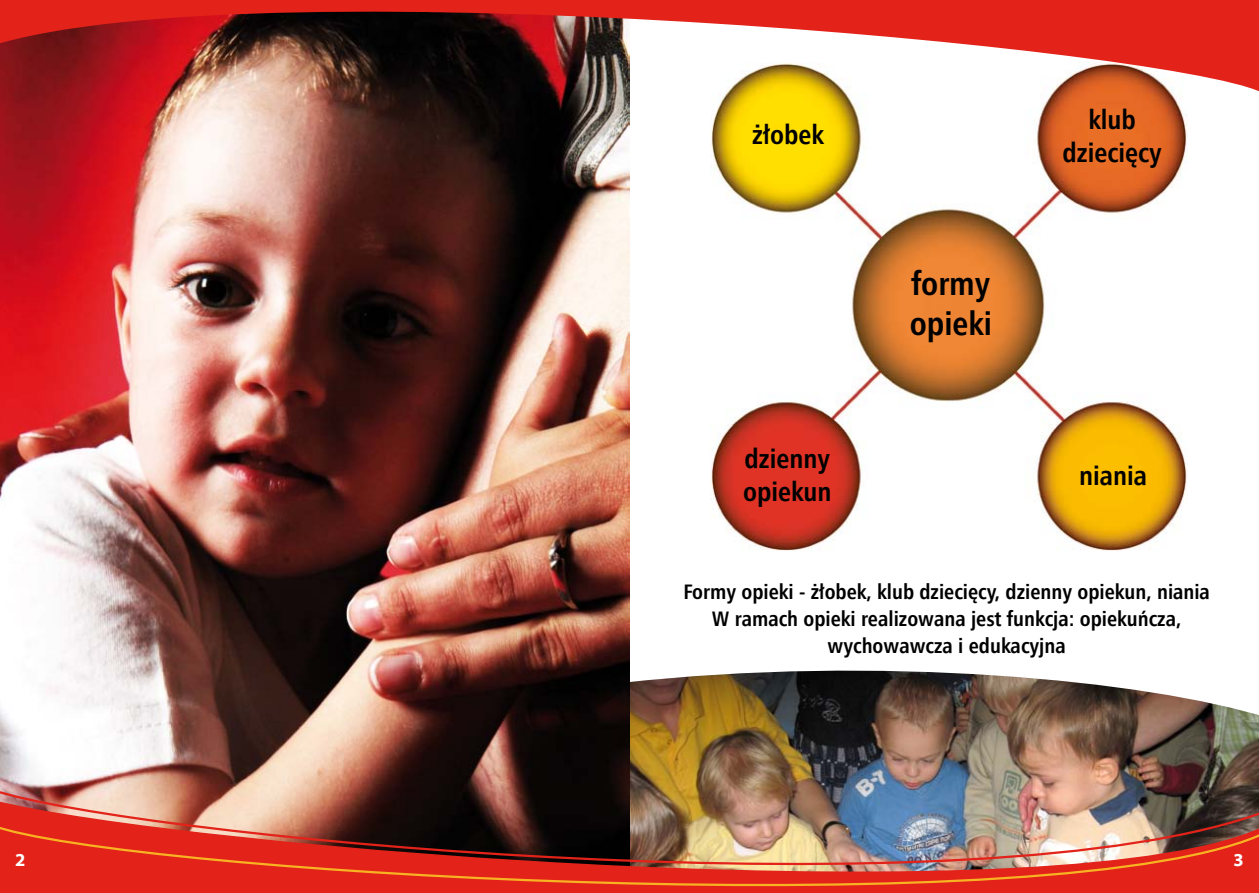
<style>
.page{position:relative;width:1259px;height:893px;background:#fff}
.page>*{position:absolute;margin:0;border:0;box-sizing:border-box;transform-origin:0 0}
.t1{font:700 33px/39.6px "Humnst 777 Cn EU";color:#000}
.t2{font:700 27px/32.4px "Humnst 777 Cn EU";color:#000;text-align:center}
.t3{font:700 21px/27px "Humnst 777 Cn EU";color:#000;text-align:center}
.t4{font:18px "Myriad Bd Web";color:#fff}
</style>
<div class="page">
<img style="left:711px;top:96px;width:476px;height:455px">
<img style="left:629px;top:718px;width:630px;height:69px">
<svg style="left:629px;top:654px;width:630px;height:64px"></svg>
<img style="left:0;top:96px;width:629px;height:691px">
<img style="left:0;top:787px;width:1259px;height:35px">
<img style="left:0;top:822px;width:1259px;height:71px">
<svg style="left:0;top:0;width:1259px;height:96px"></svg>
<p class="t2" style="left:752px;top:118px;width:73px">żłobek</p>
<p class="t2" style="left:743px;top:443px;width:90px;text-align:left">dzienny opiekun</p>
<h1 class="t1" style="left:909px;top:264px;width:84px">formy opieki</h1>
<p class="t2" style="left:1062px;top:104px;width:101px">klub dziecięcy</p>
<p class="t2" style="left:1079px;top:460px;width:69px">niania</p>
<p class="t3" style="left:683px;top:578px;width:528px">Formy opieki - żłobek, klub dziecięcy, dzienny opiekun, niania<br>W ramach opieki realizowana jest funkcja: opiekuńcza, wychowawcza i edukacyjna</p>
<p class="t4" style="left:15px;top:850px;width:12px">2</p>
<p class="t4" style="left:1233px;top:850px;width:12px">3</p>
</div>
